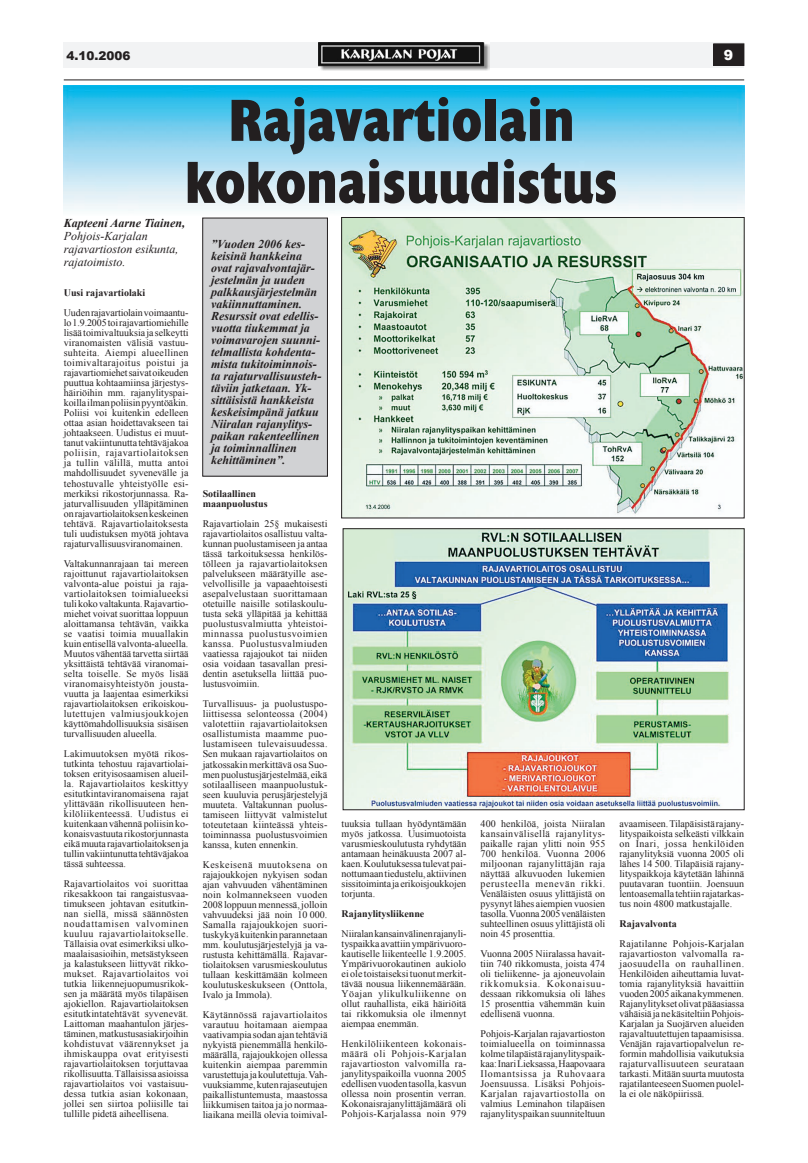
<style>
.page{position:relative;width:808px;height:1163px;background:#fff}
.page>*{position:absolute;margin:0;border:0;box-sizing:border-box;transform-origin:0 0}
.t1{font:700 condensed 60px/62px "Humanist 521 BT Xtra";color:#231f20;text-align:center}
.t2{font:900 14px "Arial";color:#fff}
.t3{font:italic 700 12px/12px "Times New Roman";color:#231f20}
.t4{font:italic 12px/13px "Times New Roman";color:#231f20}
.t5{font:900 12px "Arial";color:#231f20}
.t6{font:10px/10px "Times New Roman";color:#231f20;text-align:justify}
.t7{font:700 10px/10px "Times New Roman";color:#231f20}
</style>
<div class="page">
<div style="left:64px;top:42px;width:680px;height:26px;background:#f2f3f4"></div>
<img style="left:319px;top:42px;width:170px;height:29px">
<div style="left:203px;top:218px;width:124px;height:258px;background:#d1d2d4"></div>
<div style="left:202px;top:218px;width:126px;height:258px;border:1px solid #231f20"></div>
<div style="left:714px;top:44px;width:30px;height:21px;background:#231f20"></div>
<div style="left:713px;top:43px;width:31px;height:23px;border:1px solid #231f20"></div>
<img style="left:64px;top:85px;width:680px;height:126px">
<hr style="left:64px;top:80px;width:680px;height:1px;background:#231f20">
<img style="left:343px;top:219px;width:399px;height:297px">
<div style="left:341px;top:217px;width:403px;height:301px;border:1px solid #231f20"></div>
<img style="left:345px;top:530px;width:397px;height:277px">
<p class="t5" style="left:66px;top:49px;width:66px">4.10.2006</p>
<h2 class="t2" style="left:724px;top:47px;width:11px">9</h2>
<h1 class="t1" style="left:185px;top:88px;width:434px">Rajavartiolain kokonaisuudistus</h1>
<p class="t3" style="left:211px;top:237px;width:112px">”Vuoden 2006 kes&shy;keisinä hankkeina ovat rajavalvontajär&shy;jestelmän ja uuden palkkausjärjestelmän vakiinnuttaminen.<br>Resurssit ovat edellis&shy;vuotta tiukemmat ja voimavarojen suunni&shy;telmallista kohdenta&shy;mista tukitoiminnois&shy;ta rajaturvallisuusteh&shy;täviin jatketaan. Yk&shy;sittäisistä hankkeista keskeisimpänä jatkuu<br>Niiralan rajanylitys&shy;paikan rakenteellinen ja toiminnallinen kehittäminen”.</p>
<p class="t7" style="left:203px;top:489px;width:67px">Sotilaallinen maanpuolustus</p>
<p class="t6" style="left:203px;top:518px;width:126px">Rajavartiolain 25§ mukaisesti rajavartiolaitos osallistuu valta&shy;kunnan puolustamiseen ja antaa tässä tarkoituksessa henkilös&shy;tölleen ja rajavartiolaitoksen palvelukseen määrätyille ase&shy;velvollisille ja vapaaehtoisesti asepalvelustaan suorittamaan otetuille naisille sotilaskoulu&shy;tusta sekä ylläpitää ja kehittää puolustusvalmiutta yhteistoi&shy;minnassa puolustusvoimien kanssa. Puolustusvalmiuden vaatiessa rajajoukot tai niiden osia voidaan tasavallan presi&shy;dentin asetuksella liittää puo&shy;lustusvoimiin.</p>
<p class="t6" style="left:203px;top:698px;width:126px">Turvallisuus- ja puolustuspo&shy;liittisessa selonteossa (2004) valotettiin rajavartiolaitoksen osallistumista maamme puo&shy;lustamiseen tulevaisuudessa.<br>Sen mukaan rajavartiolaitos on jatkossakin merkittävä osa Suo&shy;men puolustusjärjestelmää, eikä sotilaalliseen maanpuolustuk&shy;seen kuuluvia perusjärjestelyjä muuteta. Valtakunnan puolus&shy;tamiseen liittyvät valmistelut toteutetaan kiinteässä yhteis&shy;toiminnassa puolustusvoimien kanssa, kuten ennenkin.</p>
<p class="t6" style="left:203px;top:858px;width:126px">Keskeisenä muutoksena on rajajoukkojen nykyisen sodan ajan vahvuuden vähentäminen noin kolmannekseen vuoden 2008 loppuun mennessä, jolloin vahvuudeksi jää noin 10 000.<br>Samalla rajajoukkojen suori&shy;tuskykyä kuitenkin parannetaan mm. koulutusjärjestelyjä ja va&shy;rustusta kehittämällä. Rajavar&shy;tiolaitoksen varusmieskoulutus tullaan keskittämään kolmeen koulutuskeskukseen (Onttola, Ivalo ja Immola).</p>
<p class="t6" style="left:203px;top:1008px;width:126px">Käytännössä rajavartiolaitos varautuu hoitamaan aiempaa vaativampia sodan ajan tehtäviä nykyistä pienemmällä henkilö&shy;määrällä, rajajoukkojen ollessa kuitenkin aiempaa paremmin varustettuja ja koulutettuja. Vah&shy;vuuksiamme, kuten rajaseutujen paikallistuntemusta, maastossa liikkumisen taitoa ja jo normaa&shy;liaikana meillä olevia toimival-</p>
<p class="t3" style="left:64px;top:217px;width:123px">Kapteeni Aarne Tiainen,</p>
<p class="t4" style="left:64px;top:229px;width:116px">Pohjois-Karjalan rajavartioston esikunta, rajatoimisto.</p>
<p class="t7" style="left:64px;top:288px;width:83px">Uusi rajavartiolaki</p>
<p class="t6" style="left:64px;top:308px;width:126px">Uuden rajavartiolain voimaantu&shy;lo 1.9.2005 toi rajavartiomiehille lisää toimivaltuuksia ja selkeytti viranomaisten välisiä vastuu&shy;suhteita. Aiempi alueellinen toimivaltarajoitus poistui ja rajavartiomiehet saivat oikeuden puuttua kohtaamiinsa järjestys&shy;häiriöihin mm. rajanylityspai&shy;koilla ilman poliisin pyyntöäkin.<br>Poliisi voi kuitenkin edelleen ottaa asian hoidettavakseen tai johtaakseen. Uudistus ei muut&shy;tanut vakiintunutta tehtäväjakoa poliisin, rajavartiolaitoksen ja tullin välillä, mutta antoi mahdollisuudet syvenevälle ja tehostuvalle yhteistyölle esi&shy;merkiksi rikostorjunnassa. Ra&shy;jaturvallisuuden ylläpitäminen on rajavartiolaitoksen keskeinen tehtävä. Rajavartiolaitoksesta tuli uudistuksen myötä johtava rajaturvallisuusviranomainen.</p>
<p class="t6" style="left:64px;top:558px;width:126px">Valtakunnanrajaan tai mereen rajoittunut rajavartiolaitoksen valvonta-alue poistui ja raja&shy;vartiolaitoksen toimialueeksi tuli koko valtakunta. Rajavartio&shy;miehet voivat suorittaa loppuun aloittamansa tehtävän, vaikka se vaatisi toimia muuallakin kuin entisellä valvonta-alueella.<br>Muutos vähentää tarvetta siirtää yksittäistä tehtävää viranomai&shy;selta toiselle. Se myös lisää viranomaisyhteistyön jousta&shy;vuutta ja laajentaa esimerkiksi rajavartiolaitoksen erikoiskou&shy;lutettujen valmiusjoukkojen käyttömahdollisuuksia sisäisen turvallisuuden alueella.</p>
<p class="t6" style="left:64px;top:748px;width:126px">Lakimuutoksen myötä rikos&shy;tutkinta tehostuu rajavartiolai&shy;toksen erityisosaamisen alueil&shy;la. Rajavartiolaitos keskittyy esitutkintaviranomaisena rajat ylittävään rikollisuuteen hen&shy;kilöliikenteessä. Uudistus ei kuitenkaan vähennä poliisin ko&shy;konaisvastuuta rikostorjunnasta eikä muuta rajavartiolaitoksen ja tullin vakiintunutta tehtäväjakoa tässä suhteessa.</p>
<p class="t6" style="left:64px;top:878px;width:126px">Rajavartiolaitos voi suorittaa rikesakkoon tai rangaistusvaa&shy;timukseen johtavan esitutkin&shy;nan siellä, missä säännösten noudattamisen valvominen kuuluu rajavartiolaitokselle.<br>Tällaisia ovat esimerkiksi ulko&shy;maalaisasioihin, metsästykseen ja kalastukseen liittyvät rikko&shy;mukset. Rajavartiolaitos voi tutkia liikennejuopumusrikok&shy;sen ja määrätä myös tilapäisen ajokiellon. Rajavartiolaitoksen esitutkintatehtävät syvenevät.<br>Laittoman maahantulon järjes&shy;täminen, matkustusasiakirjoihin kohdistuvat väärennykset ja ihmiskauppa ovat erityisesti rajavartiolaitoksen torjuttavaa rikollisuutta. Tällaisissa asioissa rajavartiolaitos voi vastaisuu&shy;dessa tutkia asian kokonaan, jollei sen siirtoa poliisille tai tullille pidetä aiheellisena.</p>
<p class="t6" style="left:480px;top:818px;width:126px">400 henkilöä, joista Niiralan kansainvälisellä rajanylitys&shy;paikalle rajan ylitti noin 955<br>700 henkilöä. Vuonna 2006 miljoonan rajanylittäjän raja näyttää alkuvuoden lukemien perusteella menevän rikki.<br>Venäläisten osuus ylittäjistä on pysynyt lähes aiempien vuosien tasolla. Vuonna 2005 venäläisten suhteellinen osuus ylittäjistä oli noin 45 prosenttia.</p>
<p class="t6" style="left:480px;top:948px;width:126px">Vuonna 2005 Niiralassa havait&shy;tiin 740 rikkomusta, joista 474 oli tieliikenne- ja ajoneuvolain rikkomuksia. Kokonaisuu&shy;dessaan rikkomuksia oli lähes 15 prosenttia vähemmän kuin edellisenä vuonna.</p>
<p class="t6" style="left:480px;top:1028px;width:126px">Pohjois-Karjalan rajavartioston toimialueella on toiminnassa kolme tilapäistä rajanylityspaik&shy;kaa: Inari Lieksassa, Haapovaara Ilomantsissa ja Ruhovaara Joensuussa. Lisäksi Pohjois-Karjalan rajavartiostolla on valmius Leminahon tilapäisen rajanylityspaikan suunniteltuun</p>
<p class="t6" style="left:619px;top:818px;width:126px">avaamiseen. Tilapäisistä rajany&shy;lityspaikoista selkeästi vilkkain on Inari, jossa henkilöiden rajanylityksiä vuonna 2005 oli lähes 14 500. Tilapäisiä rajany&shy;lityspaikkoja käytetään lähinnä puutavaran tuontiin. Joensuun lentoasemalla tehtiin rajatarkas&shy;tus noin 4800 matkustajalle.</p>
<p class="t7" style="left:619px;top:918px;width:59px">Rajavalvonta</p>
<p class="t6" style="left:619px;top:938px;width:126px">Rajatilanne Pohjois-Karjalan rajavartioston valvomalla ra&shy;jaosuudella on rauhallinen.<br>Henkilöiden aiheuttamia luvat&shy;tomia rajanylityksiä havaittiin vuoden 2005 aikana kymmenen.<br>Rajanylitykset olivat pääasiassa vähäisiä ja ne käsiteltiin Pohjois-Karjalan ja Suojärven alueiden rajavaltuutettujen tapaamisissa.<br>Venäjän rajavartiopalvelun re&shy;formin mahdollisia vaikutuksia rajaturvallisuuteen seurataan tarkasti. Mitään suurta muutosta rajatilanteeseen Suomen puolel&shy;la ei ole näköpiirissä.</p>
<p class="t6" style="left:342px;top:818px;width:126px">tuuksia tullaan hyödyntämään myös jatkossa. Uusimuotoista varusmieskoulutusta ryhdytään antamaan heinäkuusta 2007 al&shy;kaen. Koulutuksessa tulevat pai&shy;nottumaan tiedustelu, aktiivinen sissitoiminta ja erikoisjoukkojen torjunta.</p>
<p class="t7" style="left:342px;top:908px;width:84px">Rajanylitysliikenne</p>
<p class="t6" style="left:342px;top:928px;width:126px">Niiralan kansainvälinen rajanyli&shy;tyspaikka avattiin ympärivuoro&shy;kautiselle liikenteelle 1.9.2005.<br>Ympärivuorokautinen aukiolo ei ole toistaiseksi tuonut merkit&shy;tävää nousua liikennemäärään.<br>Yöajan ylikulkuliikenne on ollut rauhallista, eikä häiriöitä tai rikkomuksia ole ilmennyt aiempaa enemmän.</p>
<p class="t6" style="left:342px;top:1038px;width:126px">Henkilöliikenteen kokonais&shy;määrä oli Pohjois-Karjalan rajavartioston valvomilla ra&shy;janylityspaikoilla vuonna 2005 edellisen vuoden tasolla, kasvun ollessa noin prosentin verran.<br>Kokonaisrajanylittäjämäärä oli Pohjois-Karjalassa noin 979</p>
</div>
